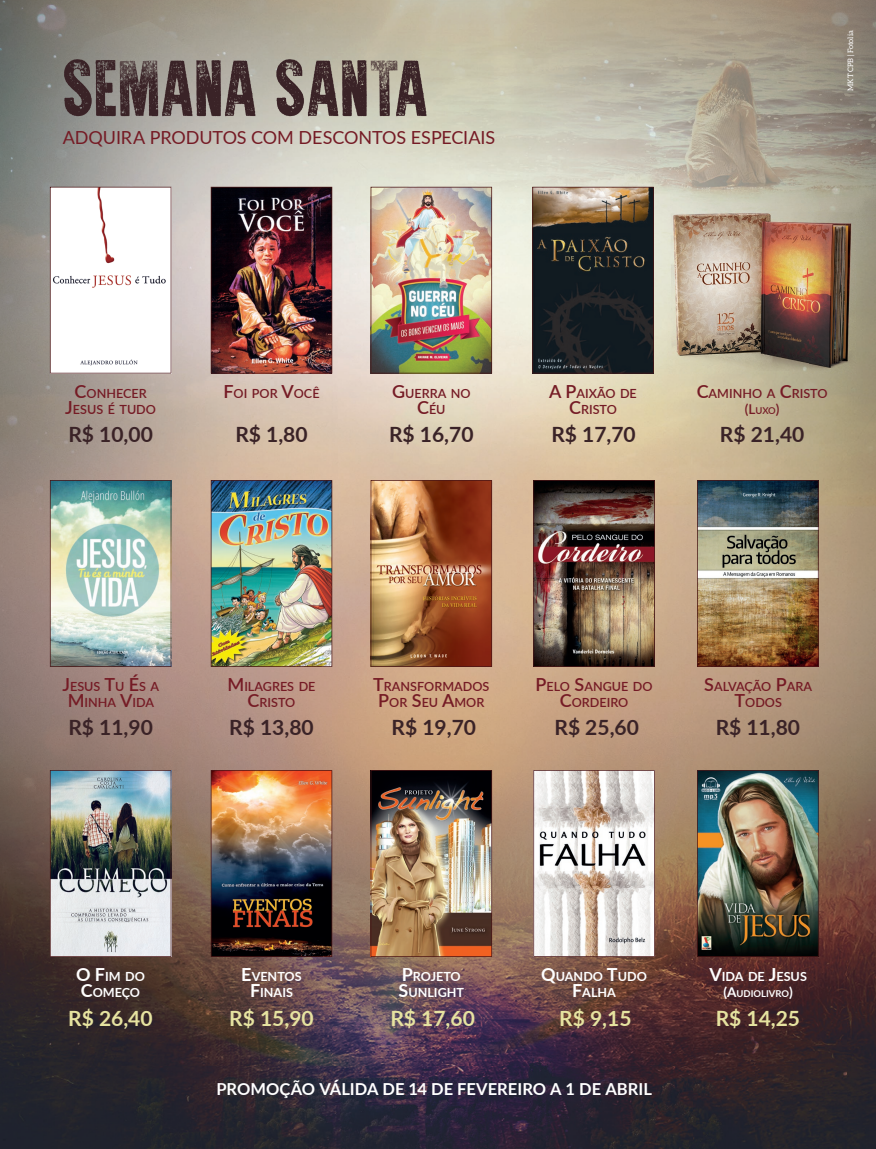
<style>
.page{position:relative;width:876px;height:1149px;background:#fff}
.page>*{position:absolute;margin:0;border:0;box-sizing:border-box;transform-origin:0 0}
.t1{font:69px "Waris Over";color:#3a2327}
.t2{font:700 21px "Lato";color:#3a2327}
.t3{font:700 21px "Lato";color:#e6e3a0}
.t4{font:18px "Lato";letter-spacing:-.005em;color:#751b25}
.t5{font:700 16.5px "Lato";letter-spacing:.005em;color:#fff}
.t6{font:600 13.5px "Lato";color:#751b25}
.t7{font:600 12.6px/16.5px "Lato";color:#751b25;text-align:center}
.t8{font:700 12.6px/16.5px "Lato";color:#fff;text-align:center}
.t9{font:700 9.45px "Lato";color:#fff}
.t10{font:7.5px "Aleo";color:#fff}
.s1{font-size:18px}
.s2{font-size:9.45px}
.s3{font-size:13.5px}
</style>
<div class="page">
<img style="left:0;top:0;width:692px;height:1148px">
<img style="left:692px;top:0;width:184px;height:237px">
<img style="left:846px;top:237px;width:30px;height:911px">
<img style="left:692px;top:373px;width:154px;height:775px">
<svg style="left:50px;top:187px;width:121px;height:186px"></svg>
<img style="left:211px;top:187px;width:121px;height:186px">
<img style="left:371px;top:187px;width:121px;height:186px">
<svg style="left:532px;top:187px;width:122px;height:186px;background:#333330"></svg>
<img style="left:668px;top:206px;width:187px;height:167px">
<img style="left:50px;top:480px;width:121px;height:186px">
<img style="left:211px;top:480px;width:121px;height:186px">
<img style="left:371px;top:480px;width:121px;height:186px">
<img style="left:533px;top:480px;width:122px;height:186px">
<img style="left:697px;top:480px;width:122px;height:186px">
<img style="left:50px;top:770px;width:121px;height:186px">
<img style="left:211px;top:770px;width:121px;height:186px">
<img style="left:371px;top:770px;width:121px;height:186px">
<svg style="left:533px;top:770px;width:122px;height:186px"></svg>
<img style="left:697px;top:770px;width:122px;height:186px">
<p class="t1" style="left:63px;top:58px;width:368px">SEMANA SANTA</p>
<p class="t4" style="left:63px;top:125px;width:434px">ADQUIRA PRODUTOS COM DESCONTOS ESPECIAIS</p>
<p class="t10" style="left:846px;top:91px;width:62px;rotate:-90deg">MKT CPB | Fotolia</p>
<p class="t7" style="left:65px;top:384px;width:92px"><span class="s1">C</span>ONHECER<br><span class="s1">J</span>ESUS É TUDO</p>
<p class="t7" style="left:223px;top:384px;width:98px"><span class="s1">F</span>OI POR <span class="s1">V</span>OCÊ</p>
<p class="t7" style="left:392px;top:384px;width:80px"><span class="s1">G</span>UERRA NO<br><span class="s1">C</span>ÉU</p>
<p class="t7" style="left:549px;top:384px;width:89px"><span class="s1">A P</span>AIXÃO DE<br><span class="s1">C</span>RISTO</p>
<p class="t7" style="left:697px;top:384px;width:132px"><span class="s1">C</span>AMINHO A <span class="s1">C</span>RISTO</p>
<p class="t6" style="left:745px;top:399px;width:36px">(L<span class="s2">UXO</span>)</p>
<p class="t2" style="left:68px;top:419px;width:86px">R$ 10,00</p>
<p class="t2" style="left:235px;top:419px;width:74px">R$ 1,80</p>
<p class="t2" style="left:389px;top:419px;width:86px">R$ 16,70</p>
<p class="t2" style="left:551px;top:419px;width:86px">R$ 17,70</p>
<p class="t2" style="left:720px;top:419px;width:86px">R$ 21,40</p>
<p class="t7" style="left:62px;top:677px;width:98px"><span class="s1">J</span>ESUS <span class="s1">T</span>U <span class="s1">É</span>S A<br><span class="s1">M</span>INHA <span class="s1">V</span>IDA</p>
<p class="t7" style="left:227px;top:677px;width:90px"><span class="s1">M</span>ILAGRES DE<br><span class="s1">C</span>RISTO</p>
<p class="t7" style="left:373px;top:677px;width:118px"><span class="s1">T</span>RANSFORMADOS<br><span class="s1">P</span>OR <span class="s1">S</span>EU <span class="s1">A</span>MOR</p>
<p class="t7" style="left:535px;top:677px;width:119px"><span class="s1">P</span>ELO <span class="s1">S</span>ANGUE DO<br><span class="s1">C</span>ORDEIRO</p>
<p class="t7" style="left:704px;top:677px;width:109px"><span class="s1">S</span>ALVAÇÃO <span class="s1">P</span>ARA<br><span class="s1">T</span>ODOS</p>
<p class="t2" style="left:68px;top:712px;width:86px">R$ 11,90</p>
<p class="t2" style="left:229px;top:712px;width:86px">R$ 13,80</p>
<p class="t2" style="left:392px;top:712px;width:86px">R$ 19,70</p>
<p class="t2" style="left:554px;top:712px;width:86px">R$ 25,60</p>
<p class="t2" style="left:716px;top:712px;width:86px">R$ 11,80</p>
<p class="t8" style="left:76px;top:967px;width:70px"><span class="s1">O F</span>IM DO<br><span class="s1">C</span>OMEÇO</p>
<p class="t8" style="left:241px;top:967px;width:62px"><span class="s1">E</span>VENTOS<br><span class="s1">F</span>INAIS</p>
<p class="t8" style="left:398px;top:967px;width:67px;text-align:left"><span class="s1">P</span>ROJETO<br><span class="s1">S</span>UNLIGHT</p>
<p class="t8" style="left:541px;top:967px;width:107px"><span class="s1">Q</span>UANDO <span class="s1">T</span>UDO<br><span class="s1">F</span>ALHA</p>
<p class="t8" style="left:709px;top:967px;width:99px"><span class="s1">V</span>IDA DE <span class="s1">J</span>ESUS</p>
<p class="t9" style="left:723px;top:986px;width:71px"><span class="s3">(A</span>UDIOLIVRO<span class="s3">)</span></p>
<p class="t3" style="left:68px;top:1002px;width:86px">R$ 26,40</p>
<p class="t3" style="left:229px;top:1002px;width:86px">R$ 15,90</p>
<p class="t3" style="left:390px;top:1002px;width:86px">R$ 17,60</p>
<p class="t3" style="left:559px;top:1002px;width:74px">R$ 9,15</p>
<p class="t3" style="left:716px;top:1002px;width:86px">R$ 14,25</p>
<p class="t5" style="left:217px;top:1076px;width:437px">PROMOÇÃO VÁLIDA DE 14 DE FEVEREIRO A 1 DE ABRIL</p>
</div>
